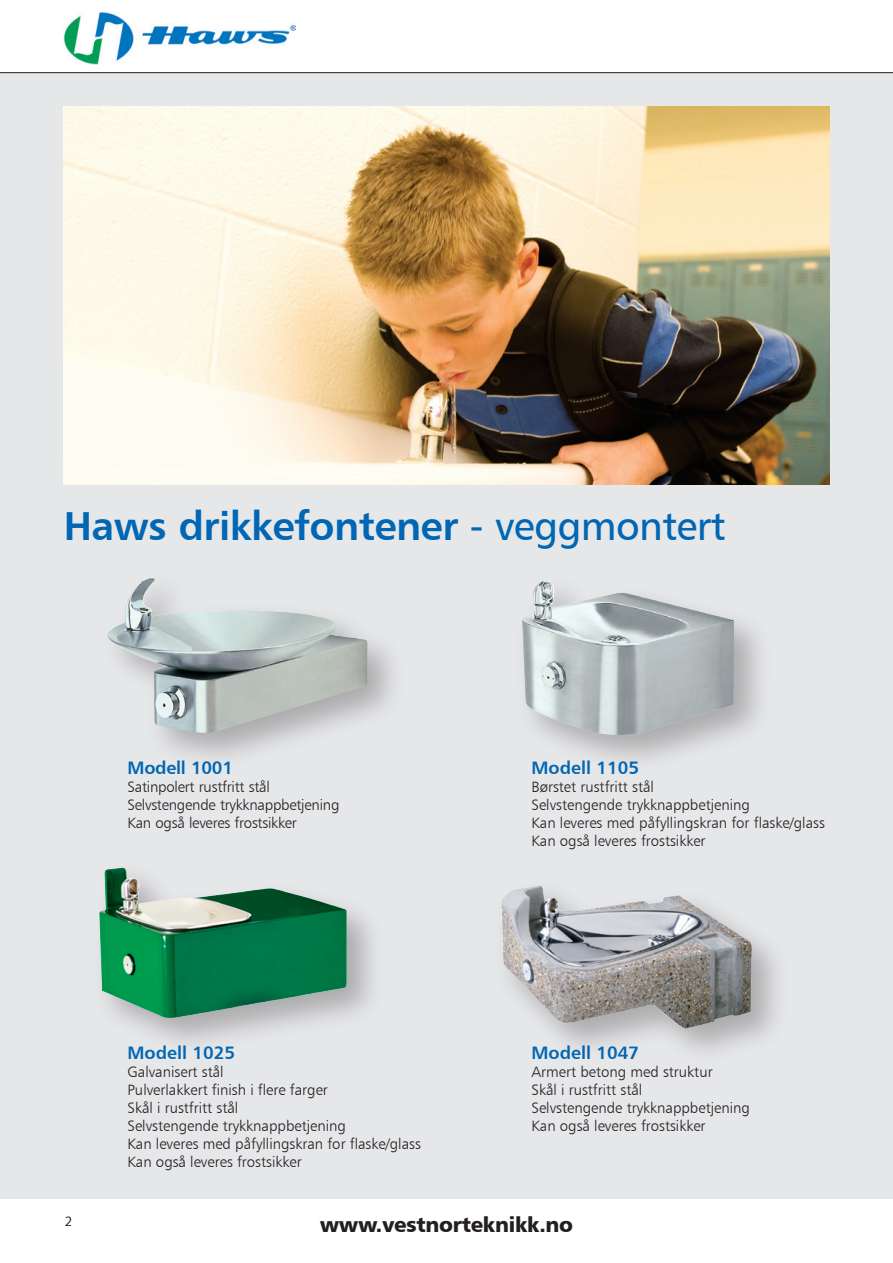
<style>
.page{position:relative;width:893px;height:1263px;background:#fff}
.page>*{position:absolute;margin:0;border:0;box-sizing:border-box;transform-origin:0 0}
.t1{font:40.5px "Humanist 777 BT Bold B";letter-spacing:-.015em;color:#0166b3}
.t2{font:21px "Humanist 777 BT Black B";letter-spacing:-.015em;color:#231f20}
.t3{font:18px "Humanist 777 BT Bold B";color:#0166b3}
.t4{font:15px/18px "Humanist 777 BT Light B";color:#231f20}
.t5{font:13.5px "Humanist 531 BT Roman A";color:#231f20}
.s1{font-family:"Humanist 777 BT Roman B"}
</style>
<div class="page">
<div style="left:0;top:64px;width:893px;height:1169px;background:#e6e7e9"></div>
<div style="left:0;top:1199px;width:893px;height:64px;background:#fff"></div>
<div style="left:0;top:0;width:893px;height:72px;background:#fff"></div>
<hr style="left:0;top:72px;width:893px;height:1px;background:#231f20">
<div style="left:91px;top:860px;width:295px;height:196px;background:#231f20;opacity:.3"></div>
<img style="left:99px;top:868px;width:248px;height:150px">
<img style="left:63px;top:12px;width:233px;height:52px">
<img style="left:64px;top:106px;width:765px;height:379px">
<div style="left:101px;top:570px;width:305px;height:201px;background:#231f20;opacity:.3"></div>
<img style="left:107px;top:577px;width:261px;height:156px">
<div style="left:514px;top:573px;width:259px;height:200px;background:#231f20;opacity:.3"></div>
<img style="left:521px;top:581px;width:213px;height:154px">
<div style="left:493px;top:878px;width:297px;height:188px;background:#231f20;opacity:.3"></div>
<img style="left:500px;top:885px;width:252px;height:144px">
<h1 class="t1" style="left:64px;top:500px;width:663px">Haws drikkefontener <span class="s1">- veggmontert</span></h1>
<p class="t3" style="left:128px;top:756px;width:107px">Modell 1001</p>
<p class="t4" style="left:128px;top:777px;width:213px">Satinpolert rustfritt stål<br>Selvstengende trykknappbetjening<br>Kan også leveres frostsikker</p>
<p class="t3" style="left:128px;top:1041px;width:109px">Modell 1025</p>
<p class="t4" style="left:128px;top:1062px;width:295px">Galvanisert stål<br>Pulverlakkert finish i flere farger<br>Skål i rustfritt stål<br>Selvstengende trykknappbetjening<br>Kan leveres med påfyllingskran for flaske/glass<br>Kan også leveres frostsikker</p>
<p class="t3" style="left:531px;top:756px;width:109px">Modell 1105</p>
<p class="t4" style="left:531px;top:777px;width:295px">Børstet rustfritt stål<br>Selvstengende trykknappbetjening<br>Kan leveres med påfyllingskran for flaske/glass Kan også leveres frostsikker</p>
<p class="t3" style="left:531px;top:1041px;width:109px">Modell 1047</p>
<p class="t4" style="left:531px;top:1062px;width:220px">Armert betong med struktur<br>Skål i rustfritt stål<br>Selvstengende trykknappbetjening<br>Kan også leveres frostsikker</p>
<p class="t5" style="left:65px;top:1213px;width:9px">2</p>
<h2 class="t2" style="left:320px;top:1211px;width:255px">www.vestnorteknikk.no</h2>
</div>
